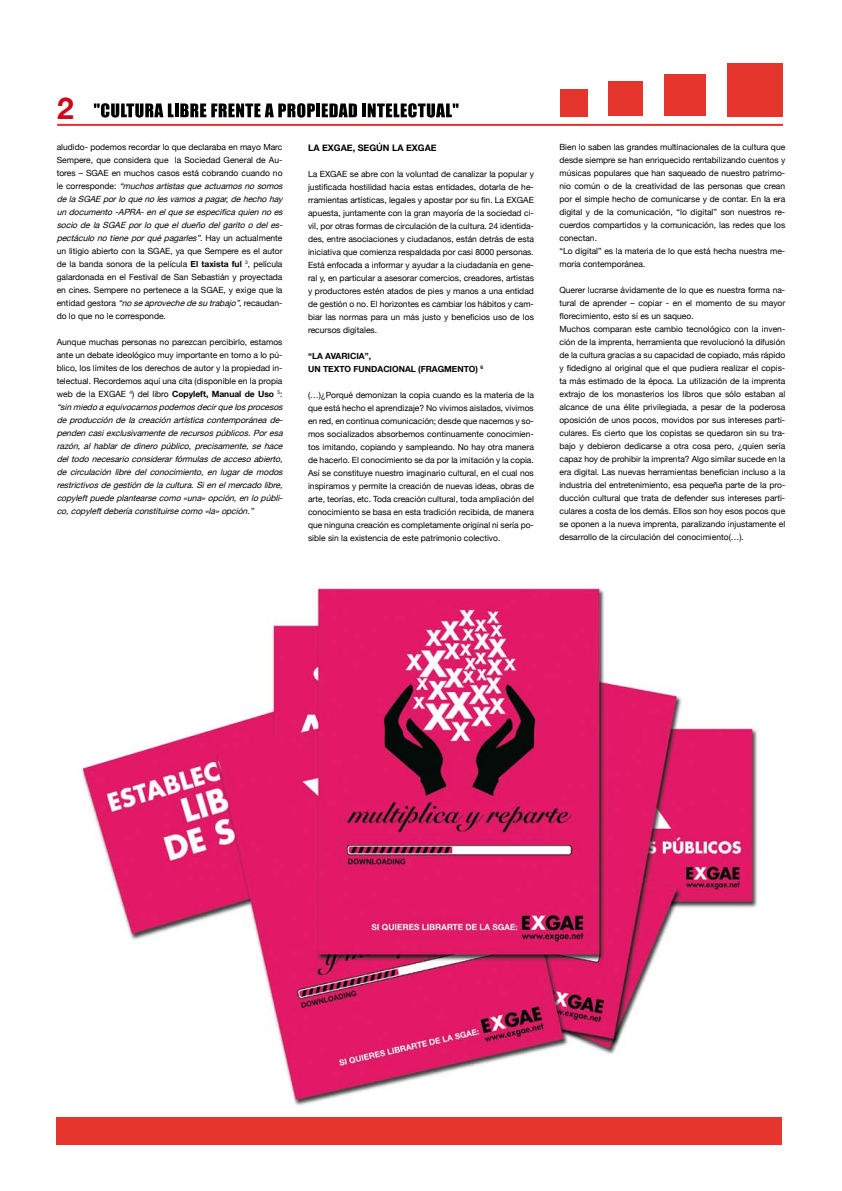
<style>
.page{position:relative;width:842px;height:1191px;background:#fff}
.page>*{position:absolute;margin:0;border:0;box-sizing:border-box;transform-origin:0 0}
.t1{font:700 30px "Helvetica Neue";color:#cd071e}
.t2{font:700 9px "Helvetica Neue";color:#000}
.t3{font:8.5px/13px "Helvetica Neue";color:#000}
.t4{font:italic 8.5px/13px "Helvetica Neue";color:#000}
.t5{font:700 8.5px/13px "Helvetica Neue";color:#000}
.s1{font-style:italic}
.s2{font-weight:700}
.s3{font-style:normal}
.s4{font-weight:700;font-style:normal}
</style>
<div class="page">
<div style="left:56px;top:1116px;width:726px;height:28px;background:#e5352d"></div>
<svg style="left:94px;top:103px;width:80px;height:15px"></svg>
<hr style="left:175px;top:103px;width:3px;height:14px;background:#000">
<svg style="left:180px;top:103px;width:135px;height:15px"></svg>
<hr style="left:316px;top:103px;width:4px;height:14px;background:#000">
<svg style="left:322px;top:103px;width:35px;height:14px"></svg>
<hr style="left:362px;top:103px;width:4px;height:14px;background:#000">
<svg style="left:368px;top:103px;width:90px;height:15px"></svg>
<div style="left:727px;top:63px;width:55px;height:53px;background:#e5352d"></div>
<div style="left:664px;top:74px;width:41px;height:42px;background:#e5352d"></div>
<div style="left:608px;top:81px;width:35px;height:35px;background:#e5352d"></div>
<div style="left:560px;top:89px;width:28px;height:27px;background:#e5352d"></div>
<hr style="left:57px;top:124px;width:726px;height:2px;background:#e5352d">
<img style="left:82px;top:587px;width:676px;height:519px">
<h1 class="t1" style="left:57px;top:89px;width:18px">2</h1>
<p class="t3" style="left:57px;top:140px;width:230px">aludido- podemos recordar lo que declaraba en mayo Marc Sempere, que considera que la Sociedad General de Au&shy;tores – SGAE en muchos casos está cobrando cuando no l e c o r r e s p o n d e : <span class="s1">“muchosartistasqueactuamosno somos delaSGAE porlo queno lesvamosapagar,dehecho hay un documento -APRA-en elqueseespecificaquien no es socio de la SGAE por lo que el dueño del garito o del es&shy;pectáculo no tieneporquépagarles”</span>. H a y u n a c t u a l m e n t e un litigio abierto con la SGAE, ya que Sempere es el autor de la banda sonora de la película <span class="s2">El taxista ful</span> <sup>3</sup>, película galardonada en el Festival de San Sebastián y proyectada en cines. Sempere no pertenece a la SGAE, y exige que la entidad gestora <span class="s1">“no seaprovechedesu trabajo”</span>, recaudan&shy;do lo que no le corresponde.</p>
<p class="t4" style="left:57px;top:335px;width:230px"><span class="s3">Aunque muchas personas no parezcan percibirlo, estamos ante un debate ideológico muy importante en torno a lo pú&shy;blico, los límites de los derechos de autor y la propiedad in&shy;telectual. Recordemos aquí una cita (disponible en la propia web de la EXGAE</span> <sup>4</sup><span class="s3">) del libro</span> <span class="s4">Copyleft, Manual de Uso</span> <sup>5</sup><span class="s3">: </span>“sin miedo aequivocarnospodemosdecirquelosprocesos de producción de la creación artística contemporánea de&shy;penden casiexclusivamentederecursospúblicos.Poresa razón, al hablar de dinero público, precisamente, se hace del todo necesario considerar fórmulas de acceso abierto, de circulación libre del conocimiento, en lugar de modos restrictivosdegestión delacultura.Sien elmercado libre, copyleftpuedeplantearsecomo «una»opción,en lo públi&shy;co,copyleftdeberíaconstituirsecomo «la»opción.”</p>
<p class="t2" style="left:308px;top:142px;width:130px">LA EXGAE, SEGÚN LA EXGAE</p>
<p class="t3" style="left:308px;top:167px;width:227px;text-align:justify">La EXGAE se abre con la voluntad de canalizar la popular y justificada hostilidad hacia estas entidades, dotarla de he&shy;rramientas artísticas, legales y apostar por su fin. La EXGAE apuesta, juntamente con la gran mayoría de la sociedad ci&shy;vil, por otras formas de circulación de la cultura. 24 identida&shy;des, entre asociaciones y ciudadanos, están detrás de esta iniciativa que comienza respaldada por casi 8000 personas.<br>Está enfocada a informar y ayudar a la ciudadanía en gene&shy;ral y, en particular a asesorar comercios, creadores, artistas y productores estén atados de pies y manos a una entidad de gestión o no. El horizontes es cambiar los hábitos y cam&shy;biar las normas para un más justo y beneficios uso de los recursos digitales.</p>
<p class="t5" style="left:308px;top:349px;width:177px">“LA AVARICIA”,<br>UN TEXTO FUNDACIONAL (FRAGMENTO) <sup>6</sup></p>
<p class="t3" style="left:308px;top:388px;width:227px;text-align:justify">(…)¿Porqué demonizan la copia cuando es la materia de la que está hecho el aprendizaje? No vivimos aislados, vivimos en red, en continua comunicación; desde que nacemos y so&shy;mos socializados absorbemos continuamente conocimien&shy;tos imitando, copiando y sampleando. No hay otra manera de hacerlo. El conocimiento se da por la imitación y la copia.<br>Así se constituye nuestro imaginario cultural, en el cual nos inspiramos y permite la creación de nuevas ideas, obras de arte, teorías, etc. Toda creación cultural, toda ampliación del conocimiento se basa en esta tradición recibida, de manera que ninguna creación es completamente original ni sería po&shy;sible sin la existencia de este patrimonio colectivo.</p>
<p class="t3" style="left:559px;top:140px;width:227px">Bien lo saben las grandes multinacionales de la cultura que desde siempre se han enriquecido rentabilizando cuentos y músicas populares que han saqueado de nuestro patrimo&shy;nio común o de la creatividad de las personas que crean por el simple hecho de comunicarse y de contar. En la era digital y de la comunicación, “lo digital” son nuestros re&shy;cuerdos compartidos y la comunicación, las redes que los conectan.<br>“Lo digital” es la materia de lo que está hecha nuestra me&shy;moria contemporánea.</p>
<p class="t3" style="left:559px;top:283px;width:227px">Querer lucrarse ávidamente de lo que es nuestra forma na&shy;tural de aprender – copiar - en el momento de su mayor florecimiento, esto sí es un saqueo.<br>Muchos comparan este cambio tecnológico con la inven&shy;ción de la imprenta, herramienta que revolucionó la difusión de la cultura gracias a su capacidad de copiado, más rápido y fidedigno al original que el que pudiera realizar el copis&shy;ta más estimado de la época. La utilización de la imprenta extrajo de los monasterios los libros que sólo estaban al alcance de una élite privilegiada, a pesar de la poderosa oposición de unos pocos, movidos por sus intereses parti&shy;culares. Es cierto que los copistas se quedaron sin su tra&shy;bajo y debieron dedicarse a otra cosa pero, ¿quien sería capaz hoy de prohibir la imprenta? Algo similar sucede en la era digital. Las nuevas herramientas benefician incluso a la industria del entretenimiento, esa pequeña parte de la pro&shy;ducción cultural que trata de defender sus intereses parti&shy;culares a costa de los demás. Ellos son hoy esos pocos que se oponen a la nueva imprenta, paralizando injustamente el desarrollo de la circulación del conocimiento(…).</p>
</div>
